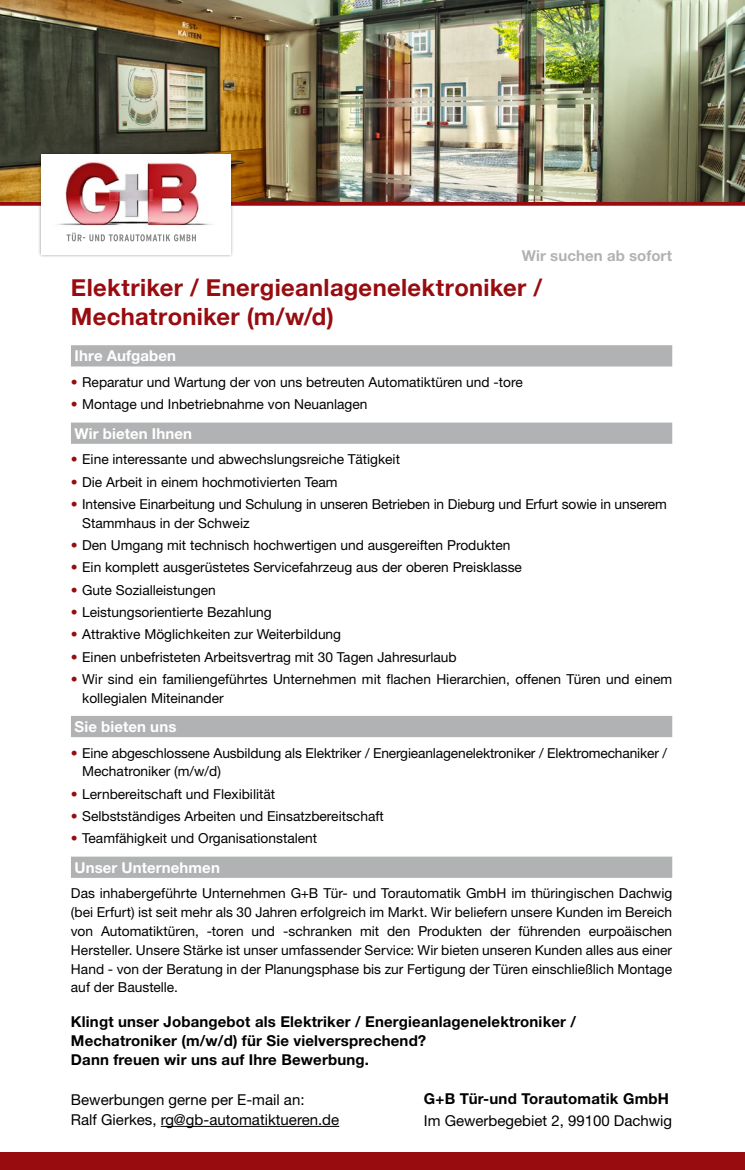
<style>
.page{position:relative;width:745px;height:1170px;background:#fff}
.page>*{position:absolute;margin:0;border:0;box-sizing:border-box;transform-origin:0 0}
.t1{font:700 23.75px/28.5px "Helvetica Neue";letter-spacing:.015em;color:#980c10}
.t2{font:700 15px/18.8px "Helvetica Neue LT Std";letter-spacing:.01em;color:#000}
.t3{font:15px/20px "Helvetica Neue LT Std";color:#000}
.t4{font:700 15px "Helvetica Neue LT Std";letter-spacing:.005em;color:#fff}
.t5{font:700 15px "Helvetica Neue LT Std";letter-spacing:.005em;color:#b1b2b3}
.t6{font:13.75px/18.8px "Helvetica Neue LT Std";color:#000}
.s1{color:#980c10}
</style>
<div class="page">
<img style="left:0;top:0;width:744px;height:202px">
<svg style="left:0;top:202px;width:744px;height:4px;fill:#980c10"></svg>
<div style="left:38px;top:151px;width:196px;height:107px;background:#000;opacity:.4"></div>
<div style="left:41px;top:154px;width:189px;height:100px;background:#fff"></div>
<img style="left:57px;top:162px;width:155px;height:64px">
<svg style="left:66px;top:232px;width:130px;height:9px"></svg>
<div style="left:0;top:1152px;width:744px;height:17px;background:#980c10"></div>
<div style="left:71px;top:345px;width:600px;height:21px;background:#b1b2b3"></div>
<div style="left:71px;top:422px;width:600px;height:22px;background:#b1b2b3"></div>
<div style="left:71px;top:715px;width:600px;height:22px;background:#b1b2b3"></div>
<div style="left:71px;top:856px;width:600px;height:21px;background:#b1b2b3"></div>
<hr style="left:161px;top:1125px;width:178px;height:1px;background:#000">
<p class="t5" style="left:521px;top:246px;width:152px">Wir suchen ab sofort</p>
<h1 class="t1" style="left:71px;top:274px;width:472px">Elektriker / Energieanlagenelektroniker /<br>Mechatroniker (m/w/d)</h1>
<p class="t4" style="left:74px;top:346px;width:103px">Ihre Aufgaben</p>
<p class="t6" style="left:71px;top:372px;width:453px"><span class="s1">•</span> Reparatur und Wartung der von uns betreuten Automatiktüren und -tore</p>
<p class="t6" style="left:71px;top:395px;width:298px"><span class="s1">•</span> Montage und Inbetriebnahme von Neuanlagen</p>
<p class="t4" style="left:74px;top:424px;width:119px">Wir bieten Ihnen</p>
<p class="t6" style="left:71px;top:450px;width:330px"><span class="s1">•</span> Eine interessante und abwechslungsreiche Tätigkeit</p>
<p class="t6" style="left:71px;top:472px;width:268px"><span class="s1">•</span> Die Arbeit in einem hochmotivierten Team</p>
<p class="t6" style="left:82px;top:494px;width:585px;text-indent:-11px"><span class="s1">•</span> Intensive Einarbeitung und Schulung in unseren Betrieben in Dieburg und Erfurt sowie in unserem<br>Stammhaus in der Schweiz</p>
<p class="t6" style="left:71px;top:535px;width:441px"><span class="s1">•</span> Den Umgang mit technisch hochwertigen und ausgereiften Produkten</p>
<p class="t6" style="left:71px;top:558px;width:452px"><span class="s1">•</span> Ein komplett ausgerüstetes Servicefahrzeug aus der oberen Preisklasse</p>
<p class="t6" style="left:71px;top:580px;width:146px"><span class="s1">•</span> Gute Sozialleistungen</p>
<p class="t6" style="left:71px;top:602px;width:202px"><span class="s1">•</span> Leistungsorientierte Bezahlung</p>
<p class="t6" style="left:71px;top:624px;width:271px"><span class="s1">•</span> Attraktive Möglichkeiten zur Weiterbildung</p>
<p class="t6" style="left:71px;top:647px;width:387px"><span class="s1">•</span> Einen unbefristeten Arbeitsvertrag mit 30 Tagen Jahresurlaub</p>
<p class="t6" style="left:82px;top:669px;width:591px;text-indent:-11px"><span class="s1">•</span> Wir sind ein familiengeführtes Unternehmen mit flachen Hierarchien, offenen Türen und einem kollegialen Miteinander</p>
<p class="t4" style="left:74px;top:717px;width:103px">Sie bieten uns</p>
<p class="t6" style="left:82px;top:743px;width:586px;text-indent:-11px"><span class="s1">•</span> Eine abgeschlossene Ausbildung als Elektriker / Energieanlagenelektroniker / Elektromechaniker /<br>Mechatroniker (m/w/d)</p>
<p class="t6" style="left:71px;top:784px;width:206px"><span class="s1">•</span> Lernbereitschaft und Flexibilität</p>
<p class="t6" style="left:71px;top:806px;width:314px"><span class="s1">•</span> Selbstständiges Arbeiten und Einsatzbereitschaft</p>
<p class="t6" style="left:71px;top:828px;width:247px"><span class="s1">•</span> Teamfähigkeit und Organisationstalent</p>
<p class="t4" style="left:74px;top:857px;width:147px">Unser Unternehmen</p>
<p class="t6" style="left:71px;top:883px;width:602px;text-align:justify">Das inhabergeführte Unternehmen G+B Tür- und Torautomatik GmbH im thüringischen Dachwig (bei Erfurt) ist seit mehr als 30 Jahren erfolgreich im Markt. Wir beliefern unsere Kunden im Bereich von Automatiktüren, -toren und -schranken mit den Produkten der führenden eurpoäischen Hersteller. Unsere Stärke ist unser umfassender Service: Wir bieten unseren Kunden alles aus einer Hand - von der Beratung in der Planungsphase bis zur Fertigung der Türen einschließlich Montage auf der Baustelle.</p>
<p class="t2" style="left:71px;top:1012px;width:506px">Klingt unser Jobangebot als Elektriker / Energieanlagenelektroniker /<br>Mechatroniker (m/w/d) für Sie vielversprechend?<br>Dann freuen wir uns auf Ihre Bewerbung.</p>
<p class="t3" style="left:71px;top:1089px;width:270px">Bewerbungen gerne per E-mail an:<br>Ralf Gierkes, rg@gb-automatiktueren.de</p>
<p class="t2" style="left:423px;top:1088px;width:246px">G+B Tür-und Torautomatik GmbH</p>
<p class="t3" style="left:423px;top:1110px;width:250px">Im Gewerbegebiet 2, 99100 Dachwig</p>
</div>
